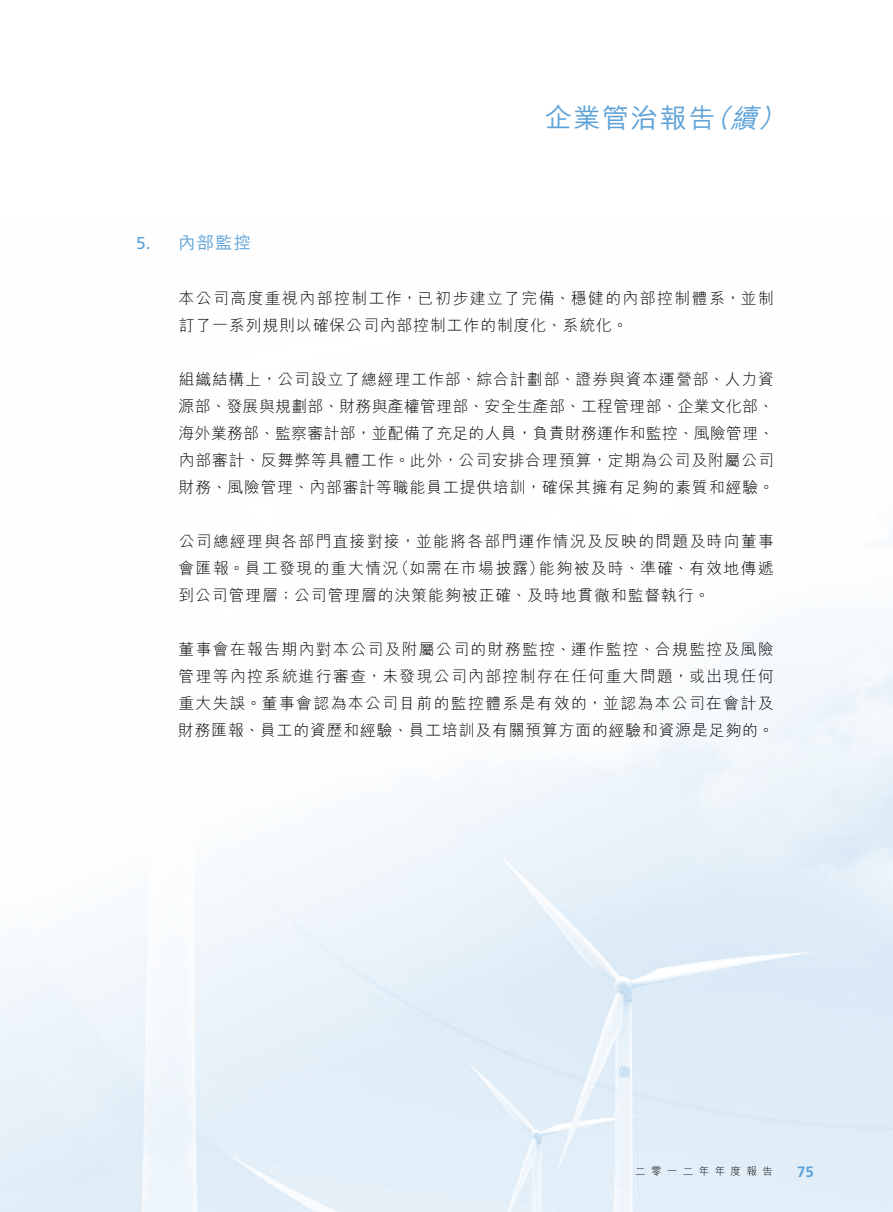
<style>
.page{position:relative;width:893px;height:1212px;background:#fff}
.page>*{position:absolute;margin:0;border:0;box-sizing:border-box;transform-origin:0 0}
.t1{font:500 27px "M Hei HK";letter-spacing:.065em;color:#5ea2d7}
.t2{font:500 17.25px "M Hei HK";color:#5ea2d7}
.t3{font:300 15.75px/27px "M Hei HK";letter-spacing:.065em;color:#000;text-align:justify}
.t4{font:300 15.75px/27px "M Hei HK";letter-spacing:.095em;color:#000}
.t5{font:700 15px "Frutiger LT Std";color:#5ea2d7}
.t6{font:300 10.5px "M Hei HK";letter-spacing:.515em;color:#000}
.s1{font-style:italic}
.s2{font-family:"Frutiger LT Std";font-weight:400}
</style>
<div class="page">
<h1 class="t1" style="left:545px;top:98px;width:251px">企業管治報告<span class="s1">（續）</span></h1>
<p class="t2" style="left:136px;top:230px;width:116px"><span class="s2">5.</span> 內部監控</p>
<p class="t4" style="left:179px;top:284px;width:597px">本公司高度重視內部控制工作，已初步建立了完備、穩健的內部控制體系，並制訂了一系列規則以確保公司內部控制工作的制度化、系統化。</p>
<p class="t3" style="left:179px;top:365px;width:597px">組織結構上，公司設立了總經理工作部、綜合計劃部、證券與資本運營部、人力資源部、發展與規劃部、財務與產權管理部、安全生產部、工程管理部、企業文化部、海外業務部、監察審計部，並配備了充足的人員，負責財務運作和監控、風險管理、內部審計、反舞弊等具體工作。此外，公司安排合理預算，定期為公司及附屬公司財務、風險管理、內部審計等職能員工提供培訓，確保其擁有足夠的素質和經驗。</p>
<p class="t3" style="left:178px;top:527px;width:597px">公司總經理與各部門直接對接，並能將各部門運作情況及反映的問題及時向董事會匯報。員工發現的重大情況（如需在市場披露）能夠被及時、準確、有效地傳遞到公司管理層；公司管理層的決策能夠被正確、及時地貫徹和監督執行。</p>
<p class="t3" style="left:178px;top:635px;width:597px">董事會在報告期內對本公司及附屬公司的財務監控、運作監控、合規監控及風險管理等內控系統進行審查，未發現公司內部控制存在任何重大問題，或出現任何重大失誤。董事會認為本公司目前的監控體系是有效的，並認為本公司在會計及財務匯報、員工的資歷和經驗、員工培訓及有關預算方面的經驗和資源是足夠的。</p>
<p class="t6" style="left:635px;top:1166px;width:139px">二零一二年年度報告</p>
<p class="t5" style="left:797px;top:1163px;width:18px">75</p>
</div>
